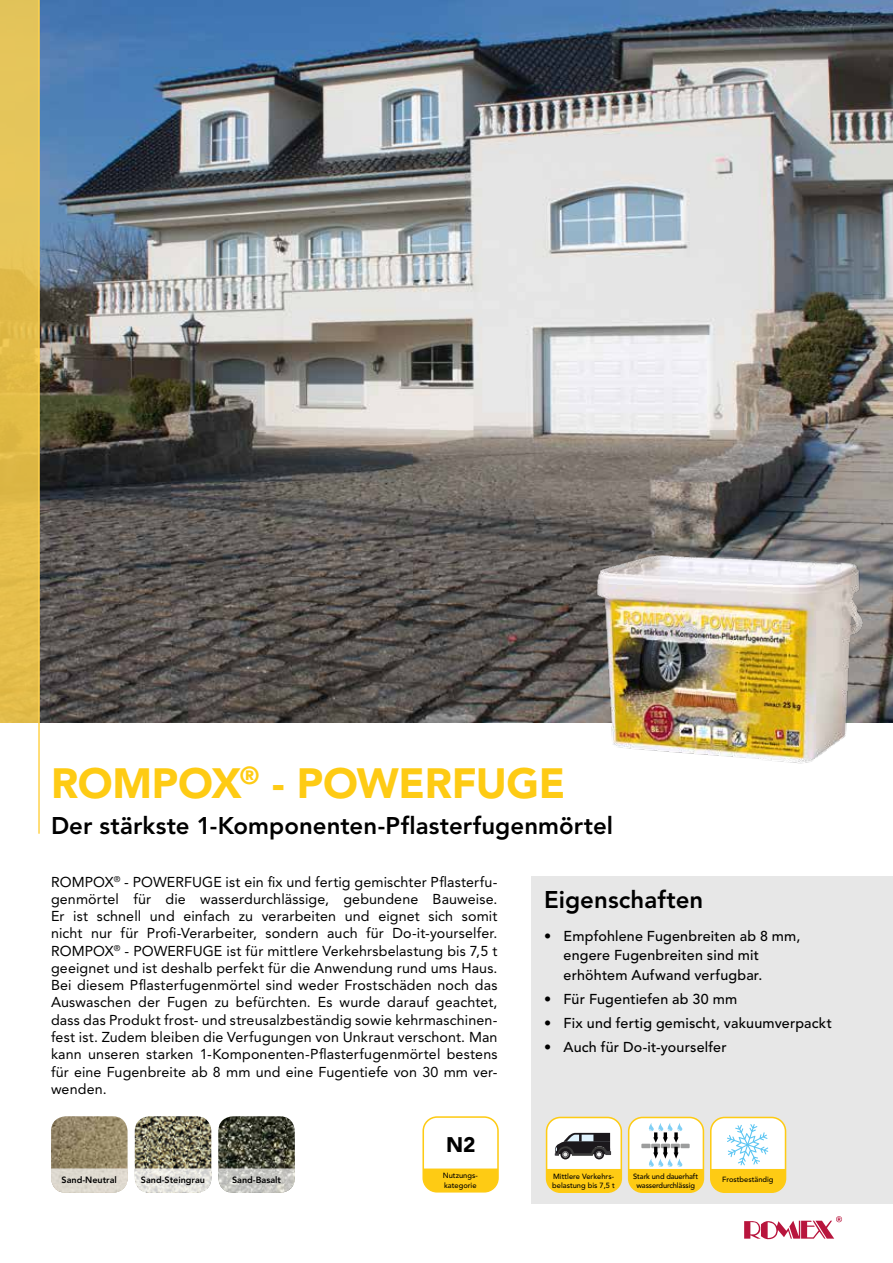
<style>
.page{position:relative;width:893px;height:1263px;background:#fff}
.page>*{position:absolute;margin:0;border:0;box-sizing:border-box;transform-origin:0 0}
.t1{font:900 42px "Avenir LT";letter-spacing:-.01em;color:#fecb14}
.t2{font:800 24px "Avenir LT";letter-spacing:.005em;color:#000}
.t3{font:900 21px "Avenir LT";color:#000}
.t4{font:14.25px/17.2px "Avenir LT";letter-spacing:.01em;color:#000;text-align:justify}
.t5{font:500 14.25px/19.5px "Avenir LT";letter-spacing:.015em;color:#000}
.t6{font:800 9px "Avenir LT";color:#000}
.t7{font:500 7.5px/9.8px "Avenir LT";color:#000}
.t8{font:500 7.5px/9.8px "Avenir LT";letter-spacing:-.02em;color:#000;text-align:center}
</style>
<div class="page">
<div style="left:531px;top:876px;width:362px;height:327px;background:#e3e3e3"></div>
<svg style="left:744px;top:1216px;width:98px;height:23px"></svg>
<img style="left:40px;top:0;width:853px;height:723px">
<hr style="left:38px;top:0;width:2px;height:834px;background:#ffd24b">
<div style="left:0;top:0;width:38px;height:723px;background:linear-gradient(to right,#e3bf4f,#e4c050)"></div>
<img style="left:574px;top:535px;width:319px;height:229px">
<img style="left:51px;top:1116px;width:77px;height:52px">
<img style="left:218px;top:1116px;width:77px;height:52px">
<svg style="left:218px;top:1168px;width:77px;height:25px;background:#c8c8c4"></svg>
<svg style="left:51px;top:1168px;width:77px;height:25px;background:#ded9cf"></svg>
<img style="left:135px;top:1116px;width:76px;height:52px">
<svg style="left:135px;top:1168px;width:76px;height:25px;background:#e3e2dd"></svg>
<div style="left:711px;top:1117px;width:74px;height:75px;background:#fff;border-radius:14px"></div>
<div style="left:710px;top:1117px;width:76px;height:76px;border:2px solid #fecb14;border-radius:14px"></div>
<svg style="left:711px;top:1124px;width:74px;height:68px"></svg>
<div style="left:629px;top:1117px;width:74px;height:75px;background:#fff;border-radius:14px"></div>
<div style="left:628px;top:1117px;width:76px;height:76px;border:2px solid #fecb14;border-radius:14px"></div>
<svg style="left:629px;top:1123px;width:74px;height:69px"></svg>
<div style="left:547px;top:1117px;width:74px;height:75px;background:#fff;border-radius:14px"></div>
<svg style="left:555px;top:1133px;width:56px;height:26px"></svg>
<div style="left:546px;top:1117px;width:76px;height:76px;border:2px solid #fecb14;border-radius:14px"></div>
<div style="left:547px;top:1169px;width:74px;height:23px;background:#fecb14"></div>
<div style="left:422px;top:1116px;width:77px;height:76px;border:2px solid #fecb14;border-radius:14px"></div>
<svg style="left:423px;top:1168px;width:75px;height:24px;background:#fecd21"></svg>
<h1 class="t1" style="left:51px;top:758px;width:516px">ROMPOX<sup>®</sup> - POWERFUGE</h1>
<h2 class="t2" style="left:51px;top:811px;width:564px">Der stärkste 1-Komponenten-Pflasterfugenmörtel</h2>
<p class="t4" style="left:51px;top:873px;width:448px">ROMPOX<sup>®</sup> - POWERFUGE ist ein fix und fertig gemischter Pflasterfu&shy;genmörtel für die wasserdurchlässige, gebundene Bauweise.<br>Er ist schnell und einfach zu verarbeiten und eignet sich somit nicht nur für Profi-Verarbeiter, sondern auch für Do-it-yourselfer.<br>ROMPOX<sup>®</sup> - POWERFUGE ist für mittlere Verkehrsbelastung bis 7,5 t geeignet und ist deshalb perfekt für die Anwendung rund ums Haus.<br>Bei diesem Pflasterfugenmörtel sind weder Frostschäden noch das Auswaschen der Fugen zu befürchten. Es wurde darauf geachtet, dass das Produkt frost- und streusalzbeständig sowie kehrmaschinen&shy;fest ist. Zudem bleiben die Verfugungen von Unkraut verschont. Man kann unseren starken 1-Komponenten-Pflasterfugenmörtel bestens für eine Fugenbreite ab 8 mm und eine Fugentiefe von 30 mm ver&shy;wenden.</p>
<h3 class="t3" style="left:446px;top:1132px;width:31px">N2</h3>
<h2 class="t2" style="left:544px;top:886px;width:161px">Eigenschaften</h2>
<p class="t5" style="left:563px;top:926px;width:238px;text-indent:-19px">• Empfohlene Fugenbreiten ab 8 mm, engere Fugenbreiten sind mit erhöhtem Aufwand verfugbar.</p>
<p class="t5" style="left:544px;top:989px;width:194px">• Für Fugentiefen ab 30 mm</p>
<p class="t5" style="left:544px;top:1013px;width:289px">• Fix und fertig gemischt, vakuumverpackt</p>
<p class="t5" style="left:544px;top:1037px;width:184px">• Auch für Do-it-yourselfer</p>
<p class="t8" style="left:633px;top:1171px;width:66px">Stark und dauerhaft wasserdurchlässig</p>
<p class="t7" style="left:443px;top:1171px;width:37px">Nutzungs&shy;kategorie</p>
<p class="t7" style="left:552px;top:1171px;width:64px">Mittlere Verkehrs&shy;belastung bis 7,5 t</p>
<p class="t6" style="left:62px;top:1174px;width:57px">Sand-Neutral</p>
<p class="t6" style="left:141px;top:1174px;width:66px">Sand-Steingrau</p>
<p class="t6" style="left:232px;top:1174px;width:51px">Sand-Basalt</p>
<p class="t7" style="left:722px;top:1175px;width:53px">Frostbeständig</p>
</div>
